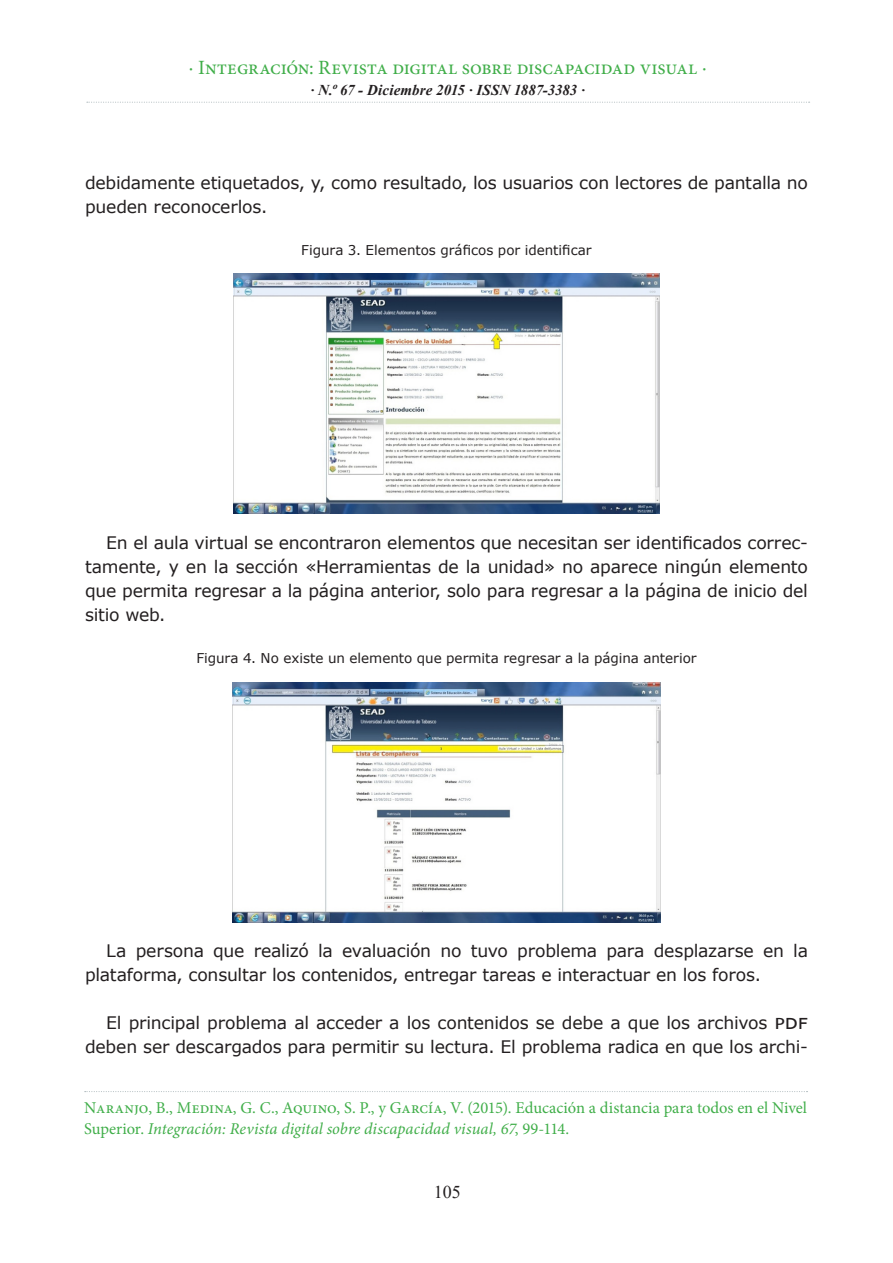
<style>
.page{position:relative;width:893px;height:1263px;background:#fff}
.page>*{position:absolute;margin:0;border:0;box-sizing:border-box;transform-origin:0 0}
.t1{font:20.25px "Minion Pro";letter-spacing:-.01em;color:#40ae49}
.t2{font:18px "Times New Roman";color:#231f20}
.t3{font:17.25px/24px "Verdana";letter-spacing:-.015em;color:#231f20}
.t4{font:16.5px/21px "Minion Pro";color:#40ae49}
.t5{font:italic 700 15px "Times New Roman";letter-spacing:.005em;color:#231f20}
.t6{font:13.5px "Verdana";color:#231f20}
.s1{font-size:20.25px}
.s2{font-style:italic}
</style>
<div class="page">
<svg style="left:87px;top:102px;width:723px;height:1px"></svg>
<img style="left:233px;top:274px;width:427px;height:240px">
<img style="left:232px;top:682px;width:429px;height:240px">
<svg style="left:85px;top:1091px;width:722px;height:1px"></svg>
<p class="t1" style="left:189px;top:54px;width:519px">· Integración: Revista digital sobre discapacidad visual ·</p>
<p class="t5" style="left:311px;top:80px;width:276px">· N.º 67 - Diciembre 2015 · ISSN 1887-3383 ·</p>
<p class="t3" style="left:85px;top:171px;width:724px">debidamente etiquetados, y, como resultado, los usuarios con lectores de pantalla no pueden reconocerlos.</p>
<p class="t6" style="left:301px;top:241px;width:292px">Figura 3. Elementos gráficos por identificar</p>
<p class="t3" style="left:85px;top:531px;width:724px;text-align:justify;text-indent:21px">En el aula virtual se encontraron elementos que necesitan ser identificados correc&shy;tamente, y en la sección «Herramientas de la unidad» no aparece ningún elemento que permita regresar a la página anterior, solo para regresar a la página de inicio del sitio web.</p>
<p class="t6" style="left:196px;top:649px;width:502px">Figura 4. No existe un elemento que permita regresar a la página anterior</p>
<p class="t3" style="left:85px;top:939px;width:724px;text-indent:21px">La persona que realizó la evaluación no tuvo problema para desplazarse en la plataforma, consultar los contenidos, entregar tareas e interactuar en los foros.</p>
<p class="t3" style="left:85px;top:1011px;width:724px;text-align:right">El principal problema al acceder a los contenidos se debe a que los archivos <span class="s1">pdf </span>deben ser descargados para permitir su lectura. El problema radica en que los archi-</p>
<p class="t4" style="left:84px;top:1098px;width:724px">Naranjo, B., Medina, G. C., Aquino, S. P., y García, V. (2015). Educación a distancia para todos en el Nivel<br>Superior. <span class="s2">Integración: Revista digital sobre discapacidad visual, 67</span>, 99-114.</p>
<p class="t2" style="left:434px;top:1179px;width:28px">105</p>
</div>
